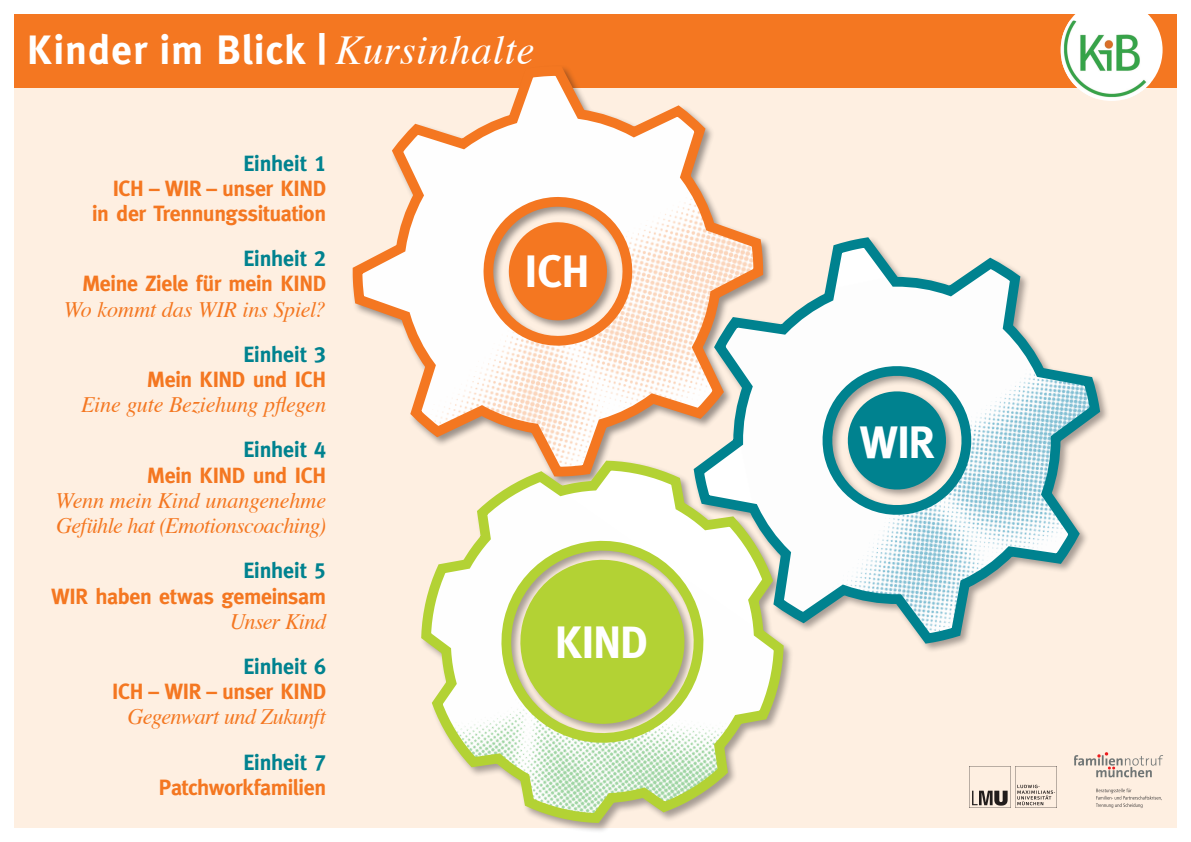
<style>
.page{position:relative;width:1191px;height:842px;background:#fff}
.page>*{position:absolute;margin:0;border:0;box-sizing:border-box;transform-origin:0 0}
.t1{font:700 45.4px "Meta";letter-spacing:-.025em;color:#fff}
.t2{font:700 41px "Meta";letter-spacing:.025em;color:#fff}
.t3{font:700 22.05px/25.2px "Meta";letter-spacing:-.015em;color:#f47721;text-align:right}
.t4{font:italic 22.05px/25.2px "Times";letter-spacing:-.02em;color:#f47721}
.s1{font-family:"Times";font-weight:400;font-style:italic}
.s2{color:#00828f}
.s3{font-family:"Meta Bold Caps";font-weight:400;color:#00828f}
</style>
<div class="page">
<div style="left:14px;top:14px;width:1162px;height:813px;background:#feefe1"></div>
<div style="left:14px;top:14px;width:1162px;height:74px;background:#f47721"></div>
<svg style="left:352px;top:67px;width:389px;height:389px"></svg>
<svg style="left:507px;top:221px;width:101px;height:101px;background:#ef8d49"></svg>
<div style="left:419px;top:459px;width:375px;height:374px;background:#231f20;opacity:.4"></div>
<svg style="left:416px;top:456px;width:372px;height:372px"></svg>
<svg style="left:512px;top:552px;width:180px;height:180px;background:#bed45a"></svg>
<div style="left:692px;top:236px;width:418px;height:418px;background:#231f20;opacity:.4"></div>
<svg style="left:688px;top:232px;width:417px;height:417px"></svg>
<svg style="left:843px;top:387px;width:107px;height:107px"></svg>
<svg style="left:1060px;top:14px;width:102px;height:87px"></svg>
<img style="left:1061px;top:21px;width:89px;height:78px">
<h2 class="t2" style="left:27px;top:26px;width:509px">Kinder im Blick | <span class="s1">Kursinhalte</span></h2>
<p class="t3" style="left:92px;top:150px;width:235px"><span class="s2">Einheit</span> <span class="s3">1<br></span>ICH – WIR – unser KIND in der Trennungssituation</p>
<p class="t3" style="left:82px;top:246px;width:245px"><span class="s2">Einheit</span> <span class="s3">2<br></span>Meine Ziele für mein KIND</p>
<p class="t4" style="left:64px;top:295px;width:264px">Wo kommt das WIR ins Spiel?</p>
<p class="t3" style="left:147px;top:342px;width:180px"><span class="s2">Einheit</span> <span class="s3">3<br></span>Mein KIND und ICH</p>
<p class="t4" style="left:81px;top:391px;width:247px">Eine gute Beziehung pflegen</p>
<p class="t3" style="left:147px;top:437px;width:180px"><span class="s2">Einheit</span> <span class="s3">4<br></span>Mein KIND und ICH</p>
<p class="t4" style="left:56px;top:486px;width:272px">Wenn mein Kind unangenehme<br>Gefühle hat (Emotionscoaching)</p>
<p class="t3" style="left:51px;top:558px;width:276px"><span class="s2">Einheit</span> <span class="s3">5<br></span>WIR haben etwas gemeinsam</p>
<p class="t4" style="left:230px;top:607px;width:98px">Unser Kind</p>
<p class="t3" style="left:112px;top:653px;width:215px"><span class="s2">Einheit</span> <span class="s3">6<br></span>ICH – WIR – unser KIND</p>
<p class="t4" style="left:128px;top:703px;width:200px">Gegenwart und Zukunft</p>
<p class="t3" style="left:159px;top:749px;width:169px"><span class="s2">Einheit</span> <span class="s3">7<br></span>Patchworkfamilien</p>
<h1 class="t1" style="left:524px;top:245px;width:67px">ICH</h1>
<h1 class="t1" style="left:555px;top:616px;width:95px">KIND</h1>
<h1 class="t1" style="left:859px;top:416px;width:77px">WIR</h1>
</div>
